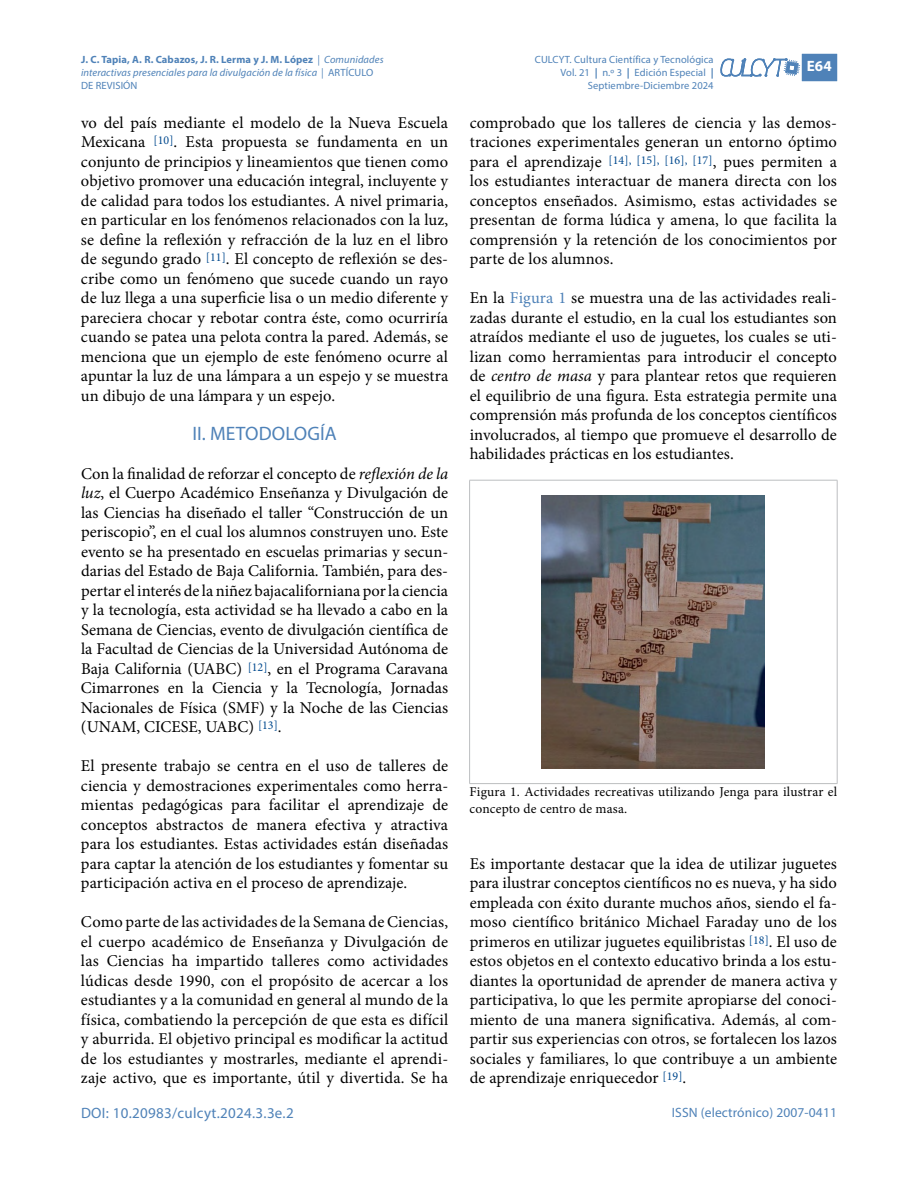
<style>
.page{position:relative;width:918px;height:1188px;background:#fff}
.page>*{position:absolute;margin:0;border:0;box-sizing:border-box;transform-origin:0 0}
.t1{font:19.5px "Myriad Pro";letter-spacing:.005em;color:#4f82b8}
.t2{font:16.5px/19.5px "Minion Pro";letter-spacing:.005em;color:#000;text-align:justify}
.t3{font:15px "Myriad Pro";letter-spacing:.02em;color:#4f82b8}
.t4{font:700 15px "Myriad Pro";color:#fff}
.t5{font:13.5px/16.2px "Minion Pro";letter-spacing:.015em;color:#000}
.t6{font:13.5px "Myriad Pro";letter-spacing:.01em;color:#4f82b8}
.t7{font:italic 10.5px/12.6px "Myriad Pro";letter-spacing:.01em;color:#4f82b8}
.t8{font:10.5px/12.6px "Myriad Pro";letter-spacing:.01em;color:#4f82b8;text-align:right}
.s1{font-weight:700;font-style:normal}
.s2{font-style:normal}
.s3{font-weight:700}
.s4{font-style:italic}
.s5{color:#4f82b8}
</style>
<div class="page">
<div style="left:802px;top:54px;width:35px;height:27px;background:#4f82b8"></div>
<svg style="left:720px;top:59px;width:80px;height:17px"></svg>
<hr style="left:469px;top:480px;width:1px;height:303px;background:#bcbec0">
<hr style="left:837px;top:480px;width:1px;height:303px;background:#bcbec0">
<hr style="left:469px;top:480px;width:368px;height:1px;background:#bcbec0">
<hr style="left:469px;top:783px;width:368px;height:1px;background:#bcbec0">
<img style="left:541px;top:496px;width:223px;height:272px">
<p class="t7" style="left:81px;top:53px;width:304px"><span class="s1">J. C. Tapia, A. R. Cabazos, J. R. Lerma y J. M. López</span> | Comunidades interactivas presenciales para la divulgación de la física | <span class="s2">ARTÍCULO<br>DE REVISIÓN</span></p>
<p class="t8" style="left:535px;top:53px;width:180px">CULCYT. Cultura Científica y Tecnológica<br>Vol. 21 <span class="s3">|</span> n.º 3 <span class="s3">|</span> Edición Especial <span class="s3">|<br></span>Septiembre-Diciembre 2024</p>
<p class="t4" style="left:807px;top:56px;width:26px">E64</p>
<p class="t4" style="left:812px;top:56px;width:18px">64</p>
<p class="t2" style="left:81px;top:113px;width:369px">vo del país mediante el modelo de la Nueva Escuela Mexicana <sup>[10]</sup>. Esta propuesta se fundamenta en un conjunto de principios y lineamientos que tienen como objetivo promover una educación integral, incluyente y de calidad para todos los estudiantes. A nivel primaria, en particular en los fenómenos relacionados con la luz, se define la reflexión y refracción de la luz en el libro de segundo grado <sup>[11]</sup>. El concepto de reflexión se des&shy;cribe como un fenómeno que sucede cuando un rayo de luz llega a una superficie lisa o un medio diferente y pareciera chocar y rebotar contra éste, como ocurriría cuando se patea una pelota contra la pared. Además, se menciona que un ejemplo de este fenómeno ocurre al apuntar la luz de una lámpara a un espejo y se muestra un dibujo de una lámpara y un espejo.</p>
<p class="t1" style="left:192px;top:421px;width:146px">II. METODOLOGÍA</p>
<p class="t2" style="left:81px;top:464px;width:369px">Con la finalidad de reforzar el concepto de <span class="s4">reflexión de la luz</span>, el Cuerpo Académico Enseñanza y Divulgación de las Ciencias ha diseñado el taller “Construcción de un periscopio”, en el cual los alumnos construyen uno. Este evento se ha presentado en escuelas primarias y secun&shy;darias del Estado de Baja California. También, para des&shy;pertar el interés de la niñez bajacaliforniana por la ciencia y la tecnología, esta actividad se ha llevado a cabo en la Semana de Ciencias, evento de divulgación científica de la Facultad de Ciencias de la Universidad Autónoma de Baja California (UABC) <sup>[12]</sup>, en el Programa Caravana Cimarrones en la Ciencia y la Tecnología, Jornadas Nacionales de Física (SMF) y la Noche de las Ciencias (UNAM, CICESE, UABC) <sup>[13]</sup>.</p>
<p class="t2" style="left:81px;top:756px;width:369px">El presente trabajo se centra en el uso de talleres de ciencia y demostraciones experimentales como herra&shy;mientas pedagógicas para facilitar el aprendizaje de conceptos abstractos de manera efectiva y atractiva para los estudiantes. Estas actividades están diseñadas para captar la atención de los estudiantes y fomentar su participación activa en el proceso de aprendizaje.</p>
<p class="t2" style="left:81px;top:912px;width:369px">Como parte de las actividades de la Semana de Ciencias, el cuerpo académico de Enseñanza y Divulgación de las Ciencias ha impartido talleres como actividades lúdicas desde 1990, con el propósito de acercar a los estudiantes y a la comunidad en general al mundo de la física, combatiendo la percepción de que esta es difícil y aburrida. El objetivo principal es modificar la actitud de los estudiantes y mostrarles, mediante el aprendi&shy;zaje activo, que es importante, útil y divertida. Se ha</p>
<p class="t2" style="left:470px;top:113px;width:369px">comprobado que los talleres de ciencia y las demos&shy;traciones experimentales generan un entorno óptimo para el aprendizaje <sup>[14],</sup> <sup>[15],</sup> <sup>[16],</sup> <sup>[17]</sup>, pues permiten a los estudiantes interactuar de manera directa con los conceptos enseñados. Asimismo, estas actividades se presentan de forma lúdica y amena, lo que facilita la comprensión y la retención de los conocimientos por parte de los alumnos.</p>
<p class="t2" style="left:470px;top:288px;width:369px">En la <span class="s5">Figura 1</span> se muestra una de las actividades reali&shy;zadas durante el estudio, en la cual los estudiantes son atraídos mediante el uso de juguetes, los cuales se uti&shy;lizan como herramientas para introducir el concepto de <span class="s4">centro de masa</span> y para plantear retos que requieren el equilibrio de una figura. Esta estrategia permite una comprensión más profunda de los conceptos científicos involucrados, al tiempo que promueve el desarrollo de habilidades prácticas en los estudiantes.</p>
<p class="t5" style="left:470px;top:784px;width:369px">Figura 1. Actividades recreativas utilizando Jenga para ilustrar el concepto de centro de masa.</p>
<p class="t2" style="left:470px;top:854px;width:369px">Es importante destacar que la idea de utilizar juguetes para ilustrar conceptos científicos no es nueva, y ha sido empleada con éxito durante muchos años, siendo el fa&shy;moso científico británico Michael Faraday uno de los primeros en utilizar juguetes equilibristas <sup>[18]</sup>. El uso de estos objetos en el contexto educativo brinda a los estu&shy;diantes la oportunidad de aprender de manera activa y participativa, lo que les permite apropiarse del conoci&shy;miento de una manera significativa. Además, al com&shy;partir sus experiencias con otros, se fortalecen los lazos sociales y familiares, lo que contribuye a un ambiente de aprendizaje enriquecedor <sup>[19]</sup>.</p>
<p class="t3" style="left:81px;top:1104px;width:214px">DOI: 10.20983/culcyt.2024.3.3e.2</p>
<p class="t6" style="left:672px;top:1104px;width:167px">ISSN (electrónico) 2007-0411</p>
</div>
